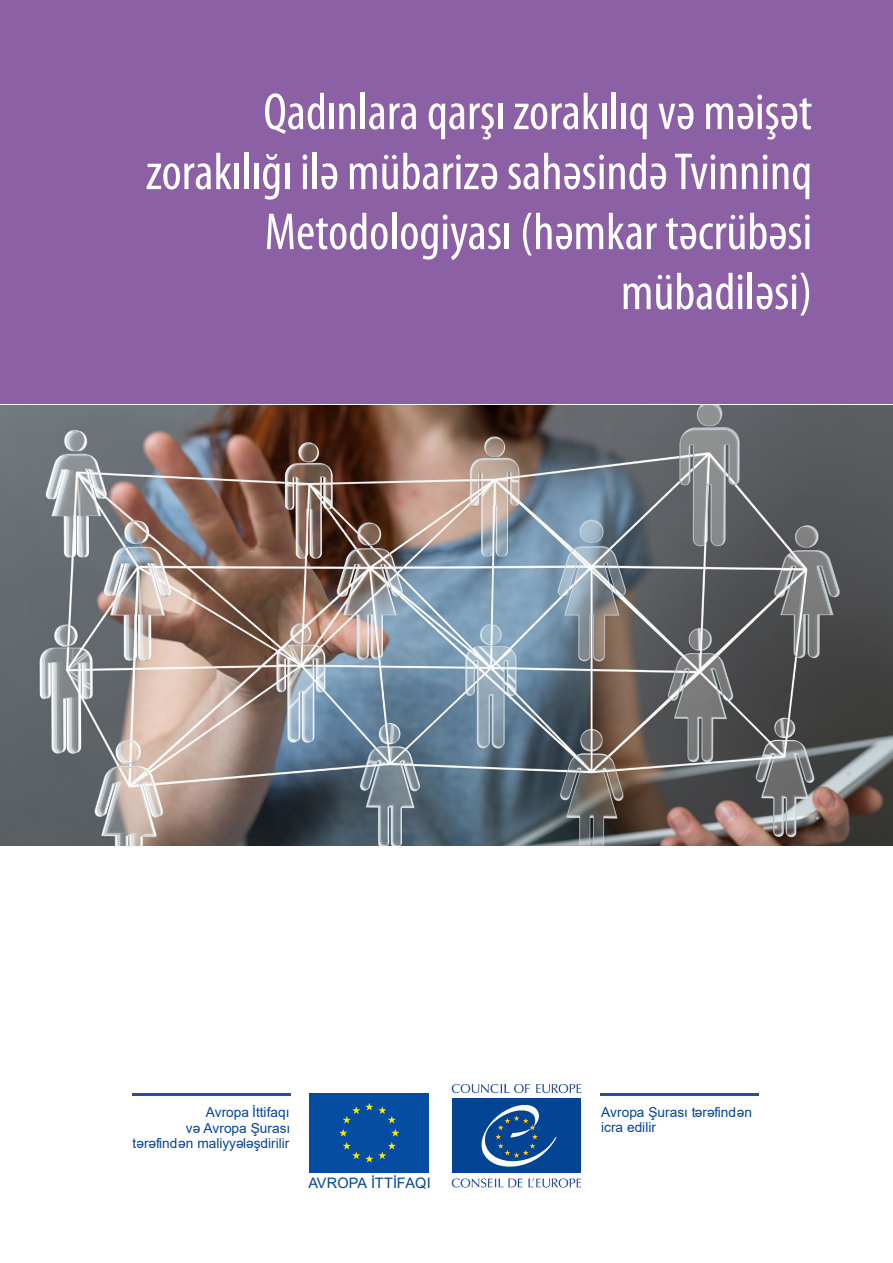
<style>
.page{position:relative;width:893px;height:1263px;background:#fff}
.page>*{position:absolute;margin:0;border:0;box-sizing:border-box;transform-origin:0 0}
.t1{font:condensed 52.5px/60px "Myriad Pro";color:#fff;text-align:right}
.t2{font:14.4px "Arial";letter-spacing:.01em;color:#034594}
.t3{font:13.65px/15.6px "Arial";color:#034594;text-align:right}
</style>
<div class="page">
<img style="left:0;top:405px;width:892px;height:440px">
<div style="left:0;top:0;width:893px;height:404px;background:#8c60a5"></div>
<svg style="left:536px;top:1084px;width:45px;height:9px"></svg>
<svg style="left:452px;top:1084px;width:78px;height:9px"></svg>
<svg style="left:528px;top:1178px;width:53px;height:9px"></svg>
<svg style="left:452px;top:1178px;width:70px;height:9px"></svg>
<div style="left:452px;top:1098px;width:129px;height:75px;background:#034594"></div>
<svg style="left:481px;top:1104px;width:76px;height:63px"></svg>
<div style="left:310px;top:1093px;width:119px;height:79px;background:#044da2"></div>
<svg style="left:339px;top:1129px;width:8px;height:7px"></svg>
<svg style="left:343px;top:1142px;width:53px;height:20px"></svg>
<svg style="left:391px;top:1129px;width:8px;height:7px"></svg>
<svg style="left:343px;top:1103px;width:53px;height:20px"></svg>
<hr style="left:132px;top:1093px;width:159px;height:3px;background:#295097">
<hr style="left:600px;top:1093px;width:159px;height:3px;background:#295097">
<p class="t1" style="left:146px;top:81px;width:668px">Qadınlara qarşı zorakılıq və məişət zorakılığı ilə mübarizə sahəsində Tvinninq<br>Metodologiyası (həmkar təcrübəsi mübadiləsi)</p>
<p class="t3" style="left:133px;top:1104px;width:159px">Avropa İttifaqı<br>və Avropa Şurası tərəfindən maliyyələşdirilir</p>
<p class="t3" style="left:601px;top:1104px;width:152px;line-height:15.1px;text-align:left">Avropa Şurası tərəfindən icra edilir</p>
<p class="t2" style="left:309px;top:1173px;width:124px">AVROPA İTTİFAQI</p>
</div>
